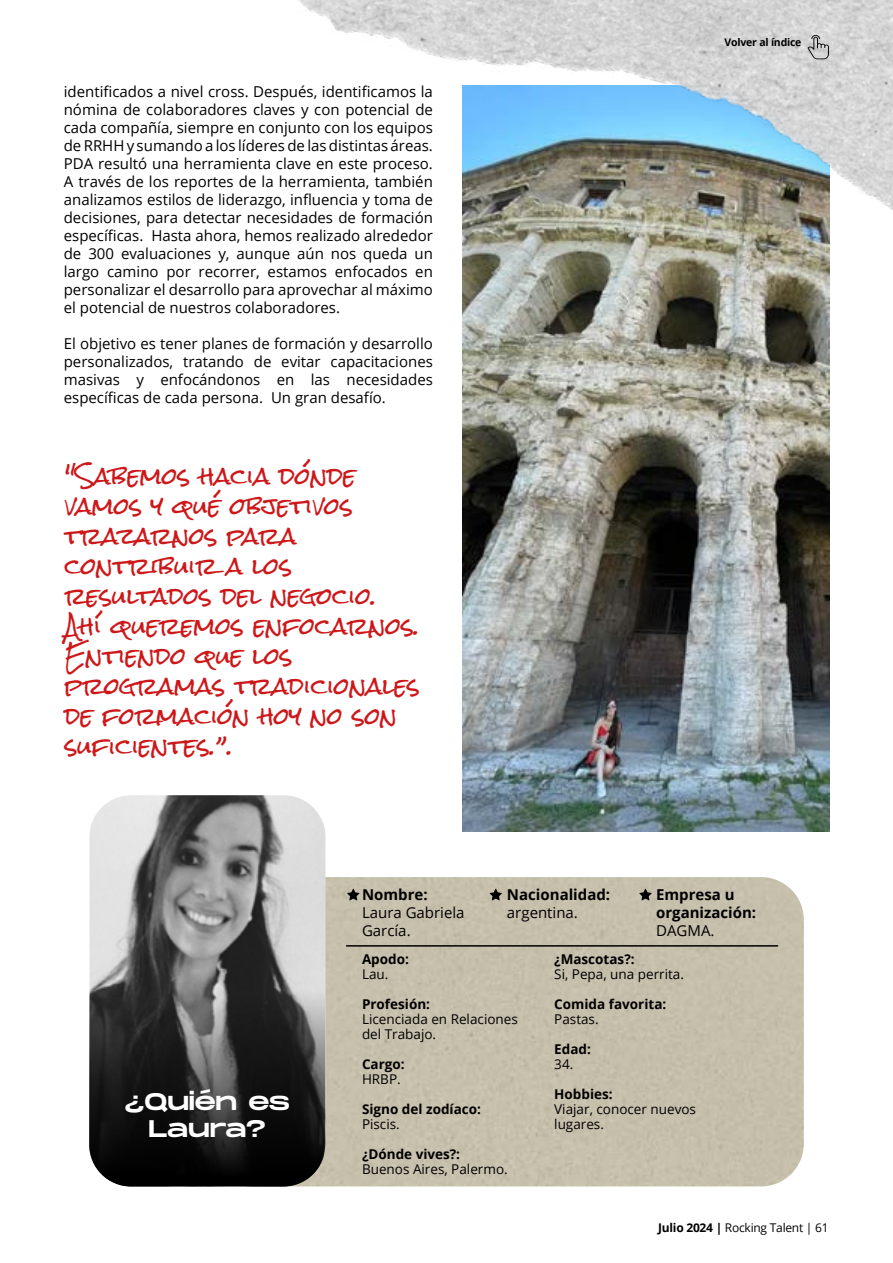
<style>
.page{position:relative;width:893px;height:1263px;background:#fff}
.page>*{position:absolute;margin:0;border:0;box-sizing:border-box;transform-origin:0 0}
.t1{font:24px/27px "Monument Extended";letter-spacing:-.01em;color:#fff;text-align:center}
.t2{font:22.5px/30px "Rock Salt";color:#cd1719}
.t3{font:15px/18px "Open Sans";color:#000;text-align:justify}
.t4{font:700 15px/18px "Open Sans";color:#000}
.t5{font:13.5px/15px "Open Sans";color:#000}
.t6{font:700 13.5px "Open Sans";color:#000}
.t7{font:12px "Open Sans";letter-spacing:-.02em;color:#000}
.t8{font:700 10.5px "Open Sans";letter-spacing:-.02em;color:#000}
.s1{font-weight:700}
</style>
<div class="page">
<div style="left:325px;top:877px;width:479px;height:309px;background:#c6bfac"></div>
<svg style="left:89px;top:795px;width:236px;height:391px;background:#606060"></svg>
<svg style="left:347px;top:889px;width:12px;height:11px"></svg>
<svg style="left:490px;top:889px;width:12px;height:11px"></svg>
<svg style="left:639px;top:889px;width:13px;height:11px"></svg>
<hr style="left:347px;top:945px;width:431px;height:1px;background:#000">
<img style="left:463px;top:305px;width:366px;height:526px">
<img style="left:298px;top:0;width:595px;height:305px">
<svg style="left:807px;top:35px;width:22px;height:24px"></svg>
<p class="t3" style="left:64px;top:82px;width:371px">identificados a nivel cross. Después, identificamos la nómina de colaboradores claves y con potencial de cada compañía, siempre en conjunto con los equipos de RRHH y sumando a los líderes de las distintas áreas.<br>PDA resultó una herramienta clave en este proceso.<br>A través de los reportes de la herramienta, también analizamos estilos de liderazgo, influencia y toma de decisiones, para detectar necesidades de formación específicas. Hasta ahora, hemos realizado alrededor de 300 evaluaciones y, aunque aún nos queda un largo camino por recorrer, estamos enfocados en personalizar el desarrollo para aprovechar al máximo el potencial de nuestros colaboradores.</p>
<p class="t3" style="left:64px;top:334px;width:371px">El objetivo es tener planes de formación y desarrollo personalizados, tratando de evitar capacitaciones masivas y enfocándonos en las necesidades específicas de cada persona. Un gran desafío.</p>
<h2 class="t2" style="left:65px;top:462px;width:357px">"Sabemos hacia dónde vamos y qué objetivos trazarnos para contribuir a los resultados del negocio.<br>Ahí queremos enfocarnos.<br>Entiendo que los programas tradicionales de formación hoy no son suficientes.”.</h2>
<p class="t8" style="left:725px;top:35px;width:78px">Volver al índice</p>
<h1 class="t1" style="left:124px;top:1087px;width:167px">¿Quién es<br>Laura?</h1>
<p class="t4" style="left:362px;top:885px;width:67px">Nombre:</p>
<p class="t3" style="left:362px;top:903px;width:104px">Laura Gabriela<br>García.</p>
<p class="t6" style="left:362px;top:949px;width:48px">Apodo:</p>
<p class="t5" style="left:362px;top:966px;width:28px">Lau.</p>
<p class="t6" style="left:362px;top:994px;width:70px">Profesión:</p>
<p class="t5" style="left:362px;top:1011px;width:157px">Licenciada en Relaciones del Trabajo.</p>
<p class="t6" style="left:362px;top:1054px;width:44px">Cargo:</p>
<p class="t5" style="left:362px;top:1071px;width:40px">HRBP.</p>
<p class="t6" style="left:362px;top:1099px;width:120px">Signo del zodíaco:</p>
<p class="t5" style="left:362px;top:1116px;width:39px">Piscis.</p>
<p class="t6" style="left:362px;top:1144px;width:100px">¿Dónde vives?:</p>
<p class="t5" style="left:362px;top:1161px;width:147px">Buenos Aires, Palermo.</p>
<p class="t4" style="left:507px;top:885px;width:105px">Nacionalidad:</p>
<p class="t3" style="left:507px;top:903px;width:72px">argentina.</p>
<p class="t4" style="left:656px;top:885px;width:102px">Empresa u organización:</p>
<p class="t3" style="left:656px;top:921px;width:60px">DAGMA.</p>
<p class="t6" style="left:554px;top:949px;width:82px">¿Mascotas?:</p>
<p class="t5" style="left:554px;top:966px;width:131px">Si, Pepa, una perrita.</p>
<p class="t6" style="left:554px;top:994px;width:114px">Comida favorita:</p>
<p class="t5" style="left:554px;top:1011px;width:46px">Pastas.</p>
<p class="t6" style="left:554px;top:1039px;width:38px">Edad:</p>
<p class="t5" style="left:554px;top:1056px;width:21px">34.</p>
<p class="t6" style="left:554px;top:1084px;width:60px">Hobbies:</p>
<p class="t5" style="left:554px;top:1101px;width:143px">Viajar, conocer nuevos lugares.</p>
<p class="t7" style="left:658px;top:1220px;width:172px"><span class="s1">Julio 2024 |</span> Rocking Talent | 61</p>
</div>
